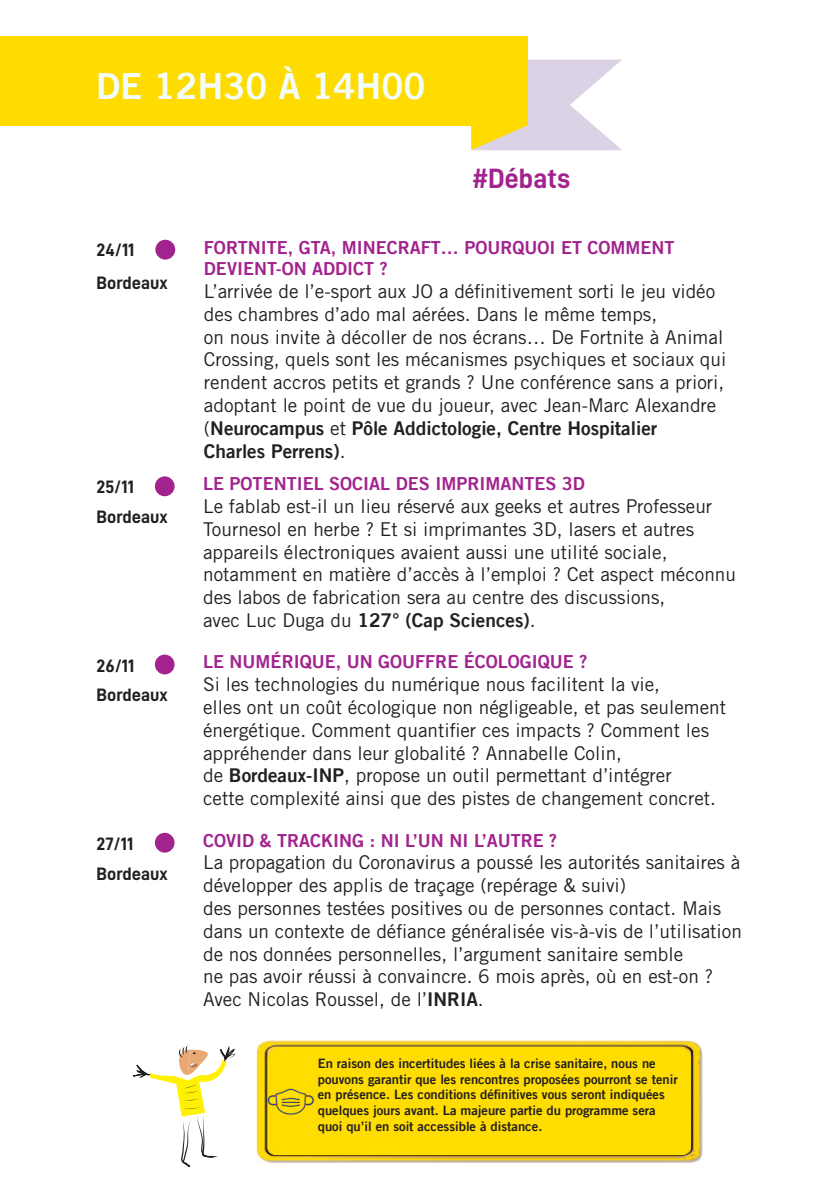
<style>
.page{position:relative;width:840px;height:1191px;background:#fff}
.page>*{position:absolute;margin:0;border:0;box-sizing:border-box;transform-origin:0 0}
.t1{font:36px "Trade Gothic LT Bold Two";color:#f3fcf9}
.t2{font:28px "D DIN Bold";color:#a2238e}
.t3{font:19px/22.8px "Trade Gothic LT Std";color:#231f20}
.t4{font:18px/21.6px "Trade Gothic Bold Two";color:#a2238e}
.t5{font:18px "D DIN Bold";color:#231f20}
.t6{font:13px/15.6px "Trade Gothic Bold Two";color:#231f20}
.s1{font-family:"Trade Gothic Bold Two"}
</style>
<div class="page">
<div style="left:0;top:37px;width:526px;height:89px;background:#ffdc01"></div>
<svg style="left:471px;top:60px;width:151px;height:90px"></svg>
<div style="left:155px;top:240px;width:20px;height:19px;background:#a2238e;border-radius:50%"></div>
<div style="left:155px;top:476px;width:19px;height:20px;background:#a2238e;border-radius:50%"></div>
<div style="left:155px;top:654px;width:19px;height:20px;background:#a2238e;border-radius:50%"></div>
<div style="left:155px;top:832px;width:19px;height:20px;background:#a2238e;border-radius:50%"></div>
<svg style="left:133px;top:1045px;width:102px;height:122px"></svg>
<img style="left:256px;top:1040px;width:447px;height:123px">
<img style="left:263px;top:1086px;width:54px;height:31px">
<p class="t1" style="left:96px;top:64px;width:330px">DE 12H30 À 14H00</p>
<p class="t2" style="left:472px;top:163px;width:99px">#Débats</p>
<p class="t5" style="left:96px;top:239px;width:40px">24/11</p>
<p class="t5" style="left:96px;top:273px;width:73px">Bordeaux</p>
<p class="t4" style="left:204px;top:236px;width:472px">FORTNITE, GTA, MINECRAFT… POURQUOI ET COMMENT<br>DEVIENT-ON ADDICT ?</p>
<p class="t3" style="left:204px;top:280px;width:523px">L’arrivée de l’e-sport aux JO a définitivement sorti le jeu vidéo des chambres d’ado mal aérées. Dans le même temps,<br>on nous invite à décoller de nos écrans… De Fortnite à Animal Crossing, quels sont les mécanismes psychiques et sociaux qui rendent accros petits et grands ? Une conférence sans a priori, adoptant le point de vue du joueur, avec Jean-Marc Alexandre (<span class="s1">Neurocampus</span> et <span class="s1">Pôle Addictologie, Centre Hospitalier<br>Charles Perrens)</span>.</p>
<p class="t5" style="left:96px;top:477px;width:39px">25/11</p>
<p class="t5" style="left:96px;top:507px;width:73px">Bordeaux</p>
<p class="t4" style="left:203px;top:472px;width:383px">LE POTENTIEL SOCIAL DES IMPRIMANTES 3D</p>
<p class="t3" style="left:203px;top:494px;width:534px">Le fablab est-il un lieu réservé aux geeks et autres Professeur Tournesol en herbe ? Et si imprimantes 3D, lasers et autres appareils électroniques avaient aussi une utilité sociale, notamment en matière d’accès à l’emploi ? Cet aspect méconnu des labos de fabrication sera au centre des discussions,<br>avec Luc Duga du <span class="s1">127° (Cap Sciences)</span>.</p>
<p class="t5" style="left:96px;top:655px;width:39px">26/11</p>
<p class="t5" style="left:96px;top:685px;width:73px">Bordeaux</p>
<p class="t4" style="left:203px;top:651px;width:385px">LE NUMÉRIQUE, UN GOUFFRE ÉCOLOGIQUE ?</p>
<p class="t3" style="left:203px;top:672px;width:524px">Si les technologies du numérique nous facilitent la vie,<br>elles ont un coût écologique non négligeable, et pas seulement énergétique. Comment quantifier ces impacts ? Comment les appréhender dans leur globalité ? Annabelle Colin,<br>de <span class="s1">Bordeaux‑INP</span>, propose un outil permettant d’intégrer<br>cette complexité ainsi que des pistes de changement concret.</p>
<p class="t5" style="left:96px;top:833px;width:38px">27/11</p>
<p class="t5" style="left:96px;top:863px;width:73px">Bordeaux</p>
<p class="t4" style="left:203px;top:829px;width:355px">COVID &amp; TRACKING : NI L’UN NI L’AUTRE ?</p>
<p class="t3" style="left:203px;top:851px;width:540px">La propagation du Coronavirus a poussé les autorités sanitaires à développer des applis de traçage (repérage &amp; suivi)<br>des personnes testées positives ou de personnes contact. Mais dans un contexte de défiance généralisée vis-à-vis de l’utilisation de nos données personnelles, l’argument sanitaire semble<br>ne pas avoir réussi à convaincre. 6 mois après, où en est-on ?<br>Avec Nicolas Roussel, de l’<span class="s1">INRIA</span>.</p>
<p class="t6" style="left:317px;top:1055px;width:361px">En raison des incertitudes liées à la crise sanitaire, nous ne pouvons garantir que les rencontres proposées pourront se tenir en présence. Les conditions définitives vous seront indiquées quelques jours avant. La majeure partie du programme sera quoi qu’il en soit accessible à distance.</p>
</div>
